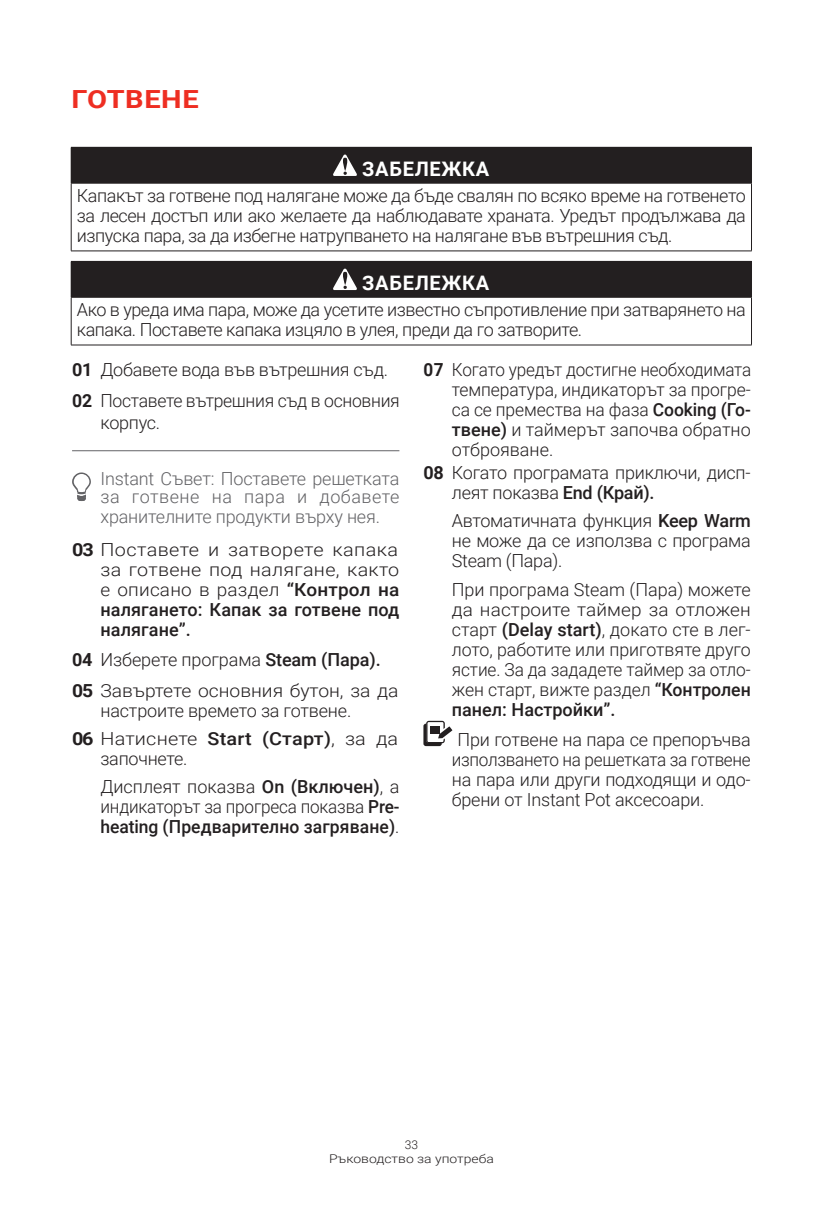
<style>
.page{position:relative;width:840px;height:1225px;background:#fff}
.page>*{position:absolute;margin:0;border:0;box-sizing:border-box;transform-origin:0 0}
.t1{font:700 25px "Roboto";letter-spacing:.02em;color:#ee2e22;scale:1.16 1}
.t2{font:700 20px "Roboto";letter-spacing:.035em;color:#fff}
.t3{font:300 18px/20px "Roboto";letter-spacing:-.015em;color:#231f20}
.t4{font:300 18px/20px "Roboto";letter-spacing:-.015em;color:#231f20;text-align:justify;scale:.95 1}
.t5{font:300 18px/18px "Roboto";letter-spacing:-.01em;color:#636366}
.t6{font:500 18px/20px "Roboto";letter-spacing:.005em;color:#231f20;text-align:justify;scale:1.05 1}
.t7{font:500 18px/20px "Roboto";letter-spacing:.005em;color:#231f20;scale:.95 1}
.t8{font:300 12px/14.4px "Roboto";color:#231f20;text-align:center}
.s1{font-weight:700}
.s2{font-weight:700;color:#231f20}
.s3{color:#231f20}
.s4{font-weight:300}
.s5{font-weight:500}
</style>
<div class="page">
<hr style="left:72px;top:450px;width:327px;height:1px;background:#636366">
<svg style="left:72px;top:472px;width:19px;height:29px"></svg>
<div style="left:423px;top:723px;width:18px;height:23px;background:#231f20;border-radius:2px"></div>
<svg style="left:426px;top:721px;width:26px;height:22px"></svg>
<hr style="left:430px;top:726px;width:10px;height:4px;background:#231f20">
<hr style="left:430px;top:729px;width:10px;height:4px;background:#231f20">
<div style="left:71px;top:147px;width:680px;height:36px;background:#231f20"></div>
<hr style="left:71px;top:183px;width:680px;height:1px;background:#231f20">
<hr style="left:71px;top:183px;width:1px;height:68px;background:#231f20">
<hr style="left:750px;top:183px;width:1px;height:68px;background:#231f20">
<hr style="left:71px;top:250px;width:680px;height:1px;background:#231f20">
<svg style="left:333px;top:155px;width:24px;height:21px"></svg>
<div style="left:71px;top:261px;width:680px;height:36px;background:#231f20"></div>
<hr style="left:71px;top:297px;width:680px;height:1px;background:#231f20">
<hr style="left:71px;top:297px;width:1px;height:48px;background:#231f20">
<hr style="left:750px;top:297px;width:1px;height:48px;background:#231f20">
<hr style="left:71px;top:345px;width:680px;height:1px;background:#231f20">
<svg style="left:333px;top:269px;width:24px;height:21px"></svg>
<h1 class="t1" style="left:71px;top:82px;width:111px">ГОТВЕНЕ</h1>
<p class="t2" style="left:362px;top:155px;width:128px">ЗАБЕЛЕЖКА</p>
<p class="t3" style="left:77px;top:185px;width:670px;text-align:justify">Капакът за готвене под налягане може да бъде свалян по всяко време на готвенето за лесен достъп или ако желаете да наблюдавате храната. Уредът продължава да изпуска пара, за да избегне натрупването на налягане във вътрешния съд.</p>
<p class="t2" style="left:362px;top:269px;width:128px">ЗАБЕЛЕЖКА</p>
<p class="t3" style="left:77px;top:299px;width:670px">Ако в уреда има пара, може да усетите известно съпротивление при затварянето на капака. Поставете капака изцяло в улея, преди да го затворите.</p>
<p class="t3" style="left:72px;top:354px;width:329px;line-height:30.6px"><span class="s1">01</span> Добавете вода във вътрешния съд.<br><span class="s1">02</span> Поставете вътрешния съд в основния</p>
<p class="t3" style="left:100px;top:412px;width:61px">корпус.</p>
<p class="t5" style="left:100px;top:469px;width:300px">Instant Съвет: Поставете решетката за готвене на пара и добавете</p>
<p class="t5" style="left:72px;top:499px;width:327px;line-height:33.4px;text-align:center">хранителните продукти върху нея.<br><span class="s2">03</span> <span class="s3">Поставете и затворете капака</span></p>
<p class="t6" style="left:100px;top:559px;width:286px"><span class="s4">за готвене под налягане, както е описано в раздел</span> “Контрол на налягането: Капак за готвене под налягане”.</p>
<p class="t3" style="left:72px;top:644px;width:328px;line-height:30.6px"><span class="s1">04</span> Изберете програма <span class="s5">Steam (Пара).<br></span><span class="s1">05</span> Завъртете основния бутон, за да</p>
<p class="t3" style="left:72px;top:696px;width:327px;line-height:27.6px;text-indent:28px">настроите времето за готвене.<br><span class="s1">06</span> Натиснете <span class="s5">Start (Старт)</span>, за да</p>
<p class="t3" style="left:100px;top:743px;width:300px;line-height:28.6px">започнете.<br>Дисплеят показва <span class="s5">On (Включен)</span>, а</p>
<p class="t7" style="left:100px;top:796px;width:316px"><span class="s4">индикаторът за прогреса показва</span> Pre&shy;heating (Предварително загряване)<span class="s4">.</span></p>
<p class="t4" style="left:451px;top:359px;width:316px;text-indent:-28px"><span class="s1">07</span> Когато уредът достигне необходимата температура, индикаторът за прогре&shy;са се премества на фаза <span class="s5">Cooking (Го&shy;твене)</span> и таймерът започва обратно отброяване.</p>
<p class="t3" style="left:451px;top:461px;width:299px;text-indent:-28px"><span class="s1">08</span> Когато програмата приключи, дисп&shy;леят показва <span class="s5">End (Край).</span></p>
<p class="t3" style="left:451px;top:510px;width:300px;text-align:justify">Автоматичната функция <span class="s5">Keep Warm </span>не може да се използва с програма Steam (Пара).</p>
<p class="t3" style="left:451px;top:578px;width:300px;text-align:justify">При програма Steam (Пара) можете да настроите таймер за отложен старт <span class="s5">(Delay start)</span>, докато сте в лег&shy;лото, работите или приготвяте друго ястие. За да зададете таймер за отло&shy;жен старт, вижте раздел <span class="s5">“Контролен панел: Настройки”.</span></p>
<p class="t3" style="left:451px;top:729px;width:300px;text-align:justify;text-indent:6px">При готвене на пара се препоръчва използването на решетката за готвене на пара или други подходящи и одо&shy;брени от Instant Pot аксесоари.</p>
<p class="t8" style="left:329px;top:1136px;width:166px">33<br>Ръководство за употреба</p>
</div>
